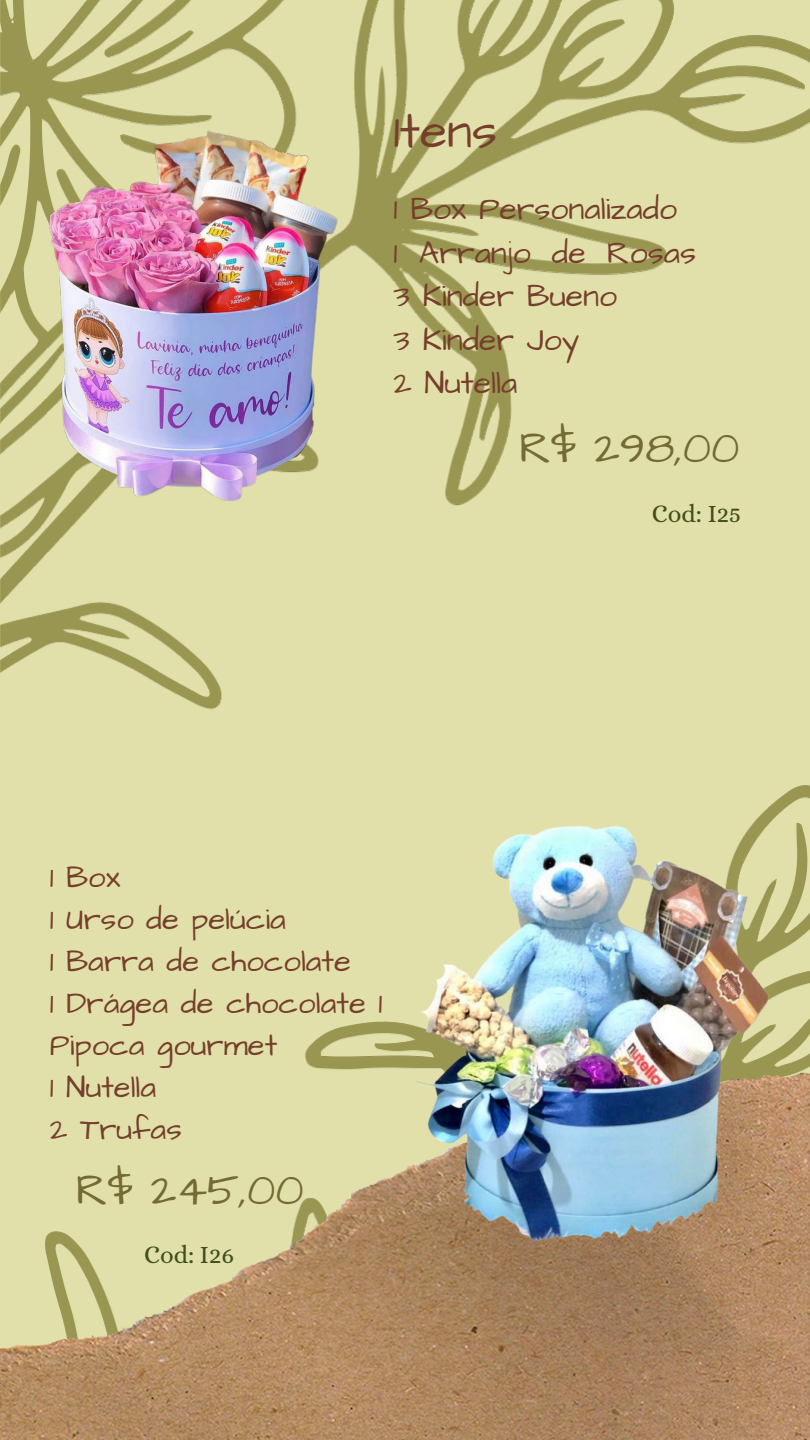
<style>
.page{position:relative;width:810px;height:1440px;background:#e2e0aa}
.page>*{position:absolute;margin:0;border:0;box-sizing:border-box;transform-origin:0 0}
.t1{font:50px "Architects Daughter";color:#753f2c}
.t2{font:45px "Architects Daughter";color:#746a33}
.t3{font:32px/43.5px "Architects Daughter";color:#753f2c}
.t4{font:31px/42px "Architects Daughter";color:#753f2c}
.t5{font:25px "Alice";color:#404f1d}
</style>
<div class="page">
<img style="left:0;top:1px;width:810px;height:709px">
<img style="left:104px;top:1px;width:87px;height:56px">
<img style="left:305px;top:785px;width:505px;height:271px">
<img style="left:0;top:1056px;width:810px;height:384px">
<img style="left:35px;top:122px;width:309px;height:381px">
<img style="left:401px;top:805px;width:381px;height:438px">
<p class="t1" style="left:394px;top:97px;width:105px">1tens</p>
<p class="t3" style="left:394px;top:188px;width:285px">1 Box Personalizado</p>
<p class="t3" style="left:394px;top:232px;width:304px">1 Arranjo de Rosas<br>3 Kinder Bueno</p>
<p class="t3" style="left:394px;top:319px;width:187px">3 Kinder Joy</p>
<p class="t3" style="left:394px;top:362px;width:125px">2 Nutella</p>
<p class="t2" style="left:519px;top:418px;width:222px">R$ 298,00</p>
<p class="t5" style="left:652px;top:499px;width:91px">Cod: I25</p>
<p class="t4" style="left:50px;top:857px;width:72px">1 Box</p>
<p class="t4" style="left:50px;top:899px;width:238px">1 Urso de pelúcia</p>
<p class="t4" style="left:50px;top:941px;width:303px">1 Barra de chocolate</p>
<p class="t4" style="left:50px;top:983px;width:334px">1 Drágea de chocolate 1<br>Pipoca gourmet</p>
<p class="t4" style="left:50px;top:1067px;width:108px">1 Nutella</p>
<p class="t4" style="left:50px;top:1109px;width:134px">2 Trufas</p>
<p class="t2" style="left:76px;top:1160px;width:229px">R$ 245,00</p>
<p class="t5" style="left:144px;top:1240px;width:92px">Cod: I26</p>
</div>
